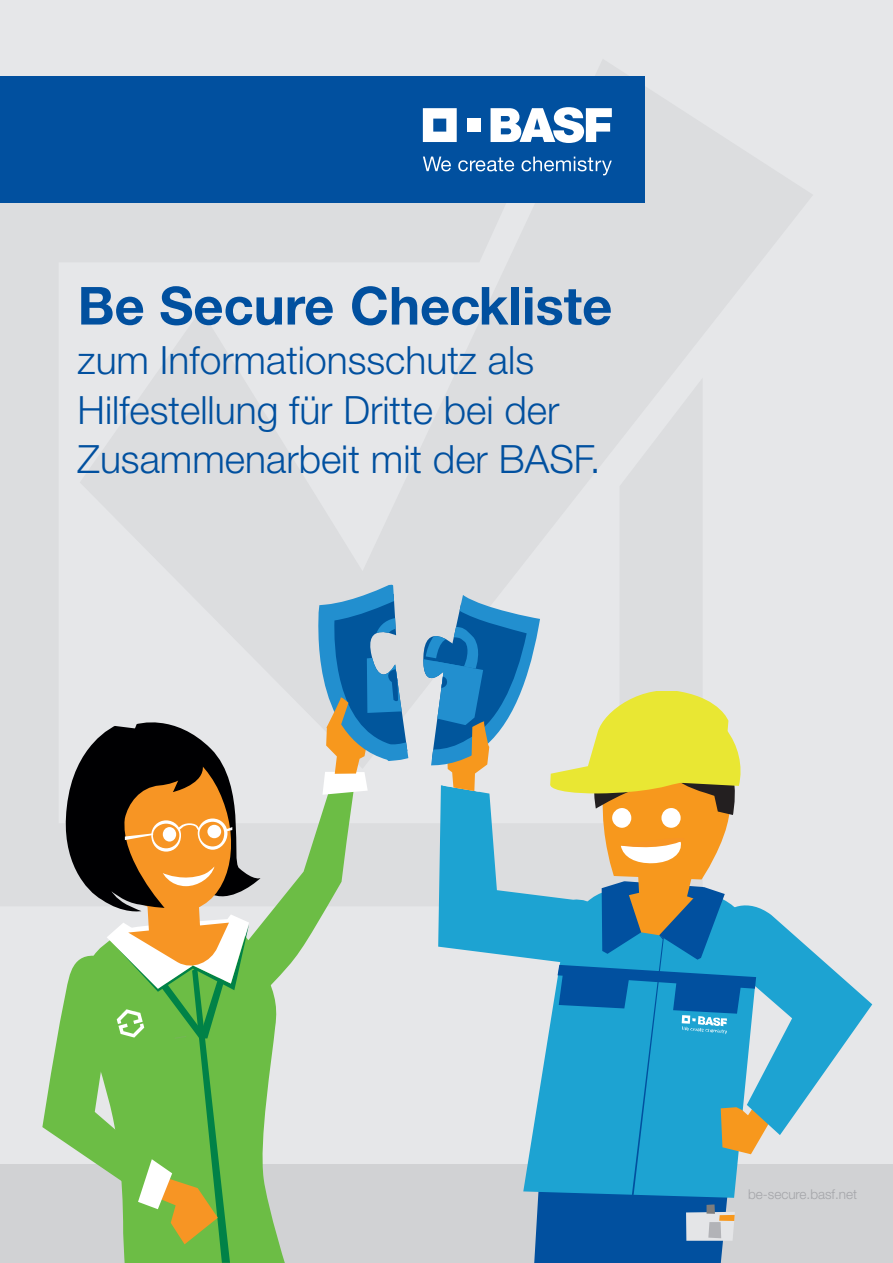
<style>
.page{position:relative;width:893px;height:1263px;background:#fff}
.page>*{position:absolute;margin:0;border:0;box-sizing:border-box;transform-origin:0 0}
.t1{font:700 52.5px "Helvetica Neue CE";color:#01509f}
.t2{font:300 39px/49.5px "Helvetica Neue CE";color:#01509f}
.t3{font:300 13.5px "Helvetica Neue LT Pro";color:#a4a5a9}
</style>
<div class="page">
<div style="left:0;top:0;width:893px;height:1181px;background:#e6e7e9"></div>
<div style="left:0;top:1165px;width:893px;height:98px;background:#d1d2d4"></div>
<div style="left:0;top:77px;width:644px;height:126px;background:#01509f"></div>
<svg style="left:423px;top:108px;width:34px;height:34px"></svg>
<div style="left:467px;top:119px;width:13px;height:13px;background:#fff"></div>
<svg style="left:491px;top:107px;width:121px;height:36px"></svg>
<svg style="left:423px;top:157px;width:28px;height:14px"></svg>
<svg style="left:458px;top:157px;width:56px;height:14px"></svg>
<svg style="left:522px;top:157px;width:90px;height:18px"></svg>
<svg style="left:422px;top:594px;width:450px;height:669px"></svg>
<svg style="left:42px;top:585px;width:368px;height:678px"></svg>
<h1 class="t1" style="left:78px;top:273px;width:536px">Be Secure Checkliste</h1>
<p class="t2" style="left:78px;top:335px;width:524px">zum Informationsschutz als<br>Hilfestellung für Dritte bei der<br>Zusammenarbeit mit der BASF.</p>
<p class="t3" style="left:748px;top:1186px;width:111px">be-secure.basf.net</p>
</div>
